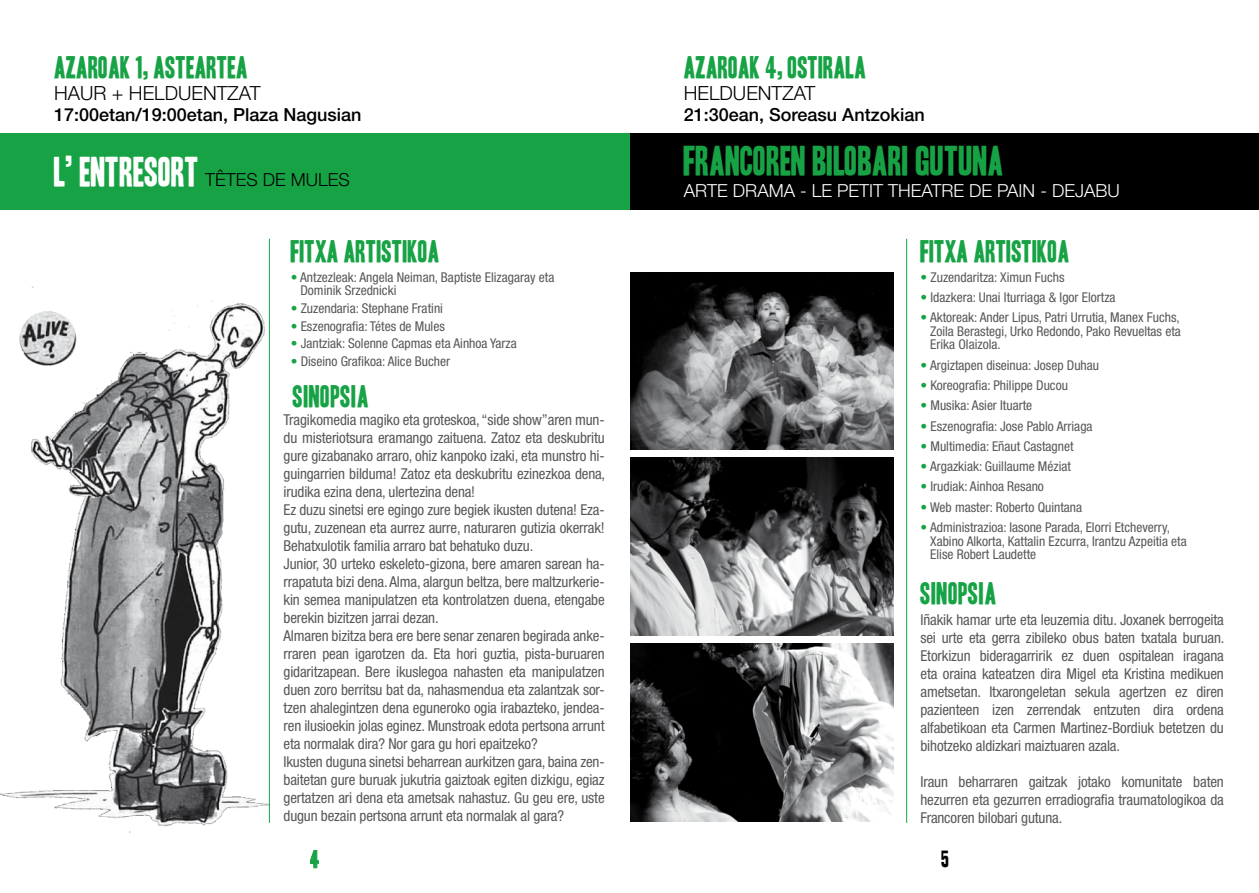
<style>
.page{position:relative;width:1259px;height:893px;background:#fff}
.page>*{position:absolute;margin:0;border:0;box-sizing:border-box;transform-origin:0 0}
.t1{font:36px "Headline One HPLHS";color:#17a345}
.t2{font:27px "Headline One HPLHS";color:#17a345}
.t3{font:27px "Headline One HPLHS";letter-spacing:.02em;color:#17a345}
.t4{font:21px "Headline One HPLHS";color:#000}
.t5{font:21px "Headline One HPLHS";color:#17a345}
.t6{font:300 19.5px "Helvetica Neue";color:#000}
.t7{font:500 18px "Helvetica Neue";color:#000}
.t8{font:300 18px "Helvetica Neue";color:#fff}
.t9{font:300 18px "Helvetica Neue";color:#000}
.t10{font:condensed 15px/18px "Helvetica Neue LT Std";letter-spacing:-.01em;color:#58585a;text-align:justify}
.t11{font:condensed 13.5px/13.5px "Helvetica Neue LT Std";color:#58585a}
.s1{font-family:"Headline One HPLHS";font-weight:400;font-size:36px;color:#fff}
.s2{color:#17a345}
</style>
<div class="page">
<div style="left:630px;top:133px;width:629px;height:76px;background:#000"></div>
<hr style="left:906px;top:239px;width:1px;height:584px;background:#17a345">
<img style="left:631px;top:458px;width:262px;height:177px">
<img style="left:631px;top:272px;width:262px;height:178px">
<img style="left:631px;top:644px;width:262px;height:177px">
<div style="left:0;top:133px;width:630px;height:76px;background:#17a345"></div>
<hr style="left:269px;top:239px;width:1px;height:584px;background:#17a345">
<svg style="left:310px;top:850px;width:9px;height:19px"></svg>
<img style="left:0;top:284px;width:270px;height:549px">
<h2 class="t2" style="left:54px;top:54px;width:196px">AZAROAK 1, ASTEARTEA</h2>
<h3 class="t6" style="left:54px;top:81px;width:208px">HAUR + HELDUENTZAT</h3>
<p class="t7" style="left:54px;top:104px;width:309px">17:00etan/19:00etan, Plaza Nagusian</p>
<p class="t9" style="left:54px;top:169px;width:297px"><span class="s1">L’ ENTRESORT</span> TÊTES DE MULES</p>
<h2 class="t2" style="left:291px;top:239px;width:151px">FITXA ARTISTIKOA</h2>
<p class="t11" style="left:300px;top:270px;width:255px;text-indent:-10px"><span class="s2">•</span> Antzezleak: Angela Neiman, Baptiste Elizagaray eta<br>Dominik Srzednicki</p>
<p class="t11" style="left:291px;top:301px;width:154px"><span class="s2">•</span> Zuzendaria: Stephane Fratini</p>
<p class="t11" style="left:291px;top:319px;width:156px"><span class="s2">•</span> Eszenografia: Tétes de Mules</p>
<p class="t11" style="left:291px;top:337px;width:227px"><span class="s2">•</span> Jantziak: Solenne Capmas eta Ainhoa Yarza</p>
<p class="t11" style="left:291px;top:355px;width:161px"><span class="s2">•</span> Diseino Grafikoa: Alice Bucher</p>
<h2 class="t3" style="left:293px;top:383px;width:78px">SINOPSIA</h2>
<p class="t10" style="left:283px;top:411px;width:323px;text-align:left">Tragikomedia magiko eta groteskoa, “side show”aren mun&shy;du misteriotsura eramango zaituena. Zatoz eta deskubritu gure gizabanako arraro, ohiz kanpoko izaki, eta munstro hi&shy;guingarrien bilduma! Zatoz eta deskubritu ezinezkoa dena, irudika ezina dena, ulertezina dena!<br>Ez duzu sinetsi ere egingo zure begiek ikusten dutena! Eza&shy;gutu, zuzenean eta aurrez aurre, naturaren gutizia okerrak!<br>Behatxulotik familia arraro bat behatuko duzu.<br>Junior, 30 urteko eskeleto-gizona, bere amaren sarean ha&shy;rrapatuta bizi dena. Alma, alargun beltza, bere maltzurkerie&shy;kin semea manipulatzen eta kontrolatzen duena, etengabe berekin bizitzen jarrai dezan.<br>Almaren bizitza bera ere bere senar zenaren begirada anke&shy;rraren pean igarotzen da. Eta hori guztia, pista-buruaren gidaritzapean. Bere ikuslegoa nahasten eta manipulatzen duen zoro berritsu bat da, nahasmendua eta zalantzak sor&shy;tzen ahalegintzen dena eguneroko ogia irabazteko, jendea&shy;ren ilusioekin jolas eginez. Munstroak edota pertsona arrunt eta normalak dira? Nor gara gu hori epaitzeko?<br>Ikusten duguna sinetsi beharrean aurkitzen gara, baina zen&shy;baitetan gure buruak jukutria gaiztoak egiten dizkigu, egiaz gertatzen ari dena eta ametsak nahastuz. Gu geu ere, uste dugun bezain pertsona arrunt eta normalak al gara?</p>
<h3 class="t5" style="left:310px;top:849px;width:11px">4</h3>
<h2 class="t2" style="left:684px;top:54px;width:184px">AZAROAK 4, OSTIRALA</h2>
<h3 class="t6" style="left:684px;top:81px;width:133px">HELDUENTZAT</h3>
<p class="t7" style="left:684px;top:104px;width:242px">21:30ean, Soreasu Antzokian</p>
<h1 class="t1" style="left:684px;top:143px;width:321px">FRANCOREN BILOBARI GUTUNA</h1>
<p class="t8" style="left:684px;top:179px;width:437px">ARTE DRAMA - LE PETIT THEATRE DE PAIN - DEJABU</p>
<h2 class="t2" style="left:920px;top:239px;width:151px">FITXA ARTISTIKOA</h2>
<p class="t11" style="left:920px;top:270px;width:146px"><span class="s2">•</span> Zuzendaritza: Ximun Fuchs</p>
<p class="t11" style="left:920px;top:290px;width:197px"><span class="s2">•</span> Idazkera: Unai Iturriaga &amp; Igor Elortza</p>
<p class="t11" style="left:930px;top:311px;width:252px;text-align:justify;text-indent:-10px"><span class="s2">•</span> Aktoreak: Ander Lipus, Patri Urrutia, Manex Fuchs, Zoila Berastegi, Urko Redondo, Pako Revueltas eta Erika Olaizola.</p>
<p class="t11" style="left:920px;top:358px;width:180px"><span class="s2">•</span> Argiztapen diseinua: Josep Duhau</p>
<p class="t11" style="left:920px;top:378px;width:149px"><span class="s2">•</span> Koreografia: Philippe Ducou</p>
<p class="t11" style="left:920px;top:399px;width:113px"><span class="s2">•</span> Musika: Asier Ituarte</p>
<p class="t11" style="left:920px;top:419px;width:174px"><span class="s2">•</span> Eszenografia: Jose Pablo Arriaga</p>
<p class="t11" style="left:920px;top:439px;width:155px"><span class="s2">•</span> Multimedia: Eñaut Castagnet</p>
<p class="t11" style="left:920px;top:459px;width:152px"><span class="s2">•</span> Argazkiak: Guillaume Méziat</p>
<p class="t11" style="left:920px;top:480px;width:125px"><span class="s2">•</span> Irudiak: Ainhoa Resano</p>
<p class="t11" style="left:920px;top:500px;width:163px"><span class="s2">•</span> Web master: Roberto Quintana</p>
<p class="t11" style="left:930px;top:520px;width:258px;text-indent:-10px"><span class="s2">•</span> Administrazioa: Iasone Parada, Elorri Etcheverry,<br>Xabino Alkorta, Kattalin Ezcurra, Irantzu Azpeitia eta<br>Elise Robert Laudette</p>
<h2 class="t3" style="left:920px;top:581px;width:78px">SINOPSIA</h2>
<p class="t10" style="left:920px;top:610px;width:305px">Iñakik hamar urte eta leuzemia ditu. Joxanek berrogeita sei urte eta gerra zibileko obus baten txatala buruan.<br>Etorkizun bideragarririk ez duen ospitalean iragana eta oraina kateatzen dira Migel eta Kristina medikuen ametsetan. Itxarongeletan sekula agertzen ez diren pazienteen izen zerrendak entzuten dira ordena alfabetikoan eta Carmen Martinez-Bordiuk betetzen du bihotzeko aldizkari maiztuaren azala.</p>
<p class="t10" style="left:920px;top:772px;width:305px">Iraun beharraren gaitzak jotako komunitate baten hezurren eta gezurren erradiografia traumatologikoa da Francoren bilobari gutuna.</p>
<h3 class="t4" style="left:941px;top:849px;width:10px">5</h3>
</div>
